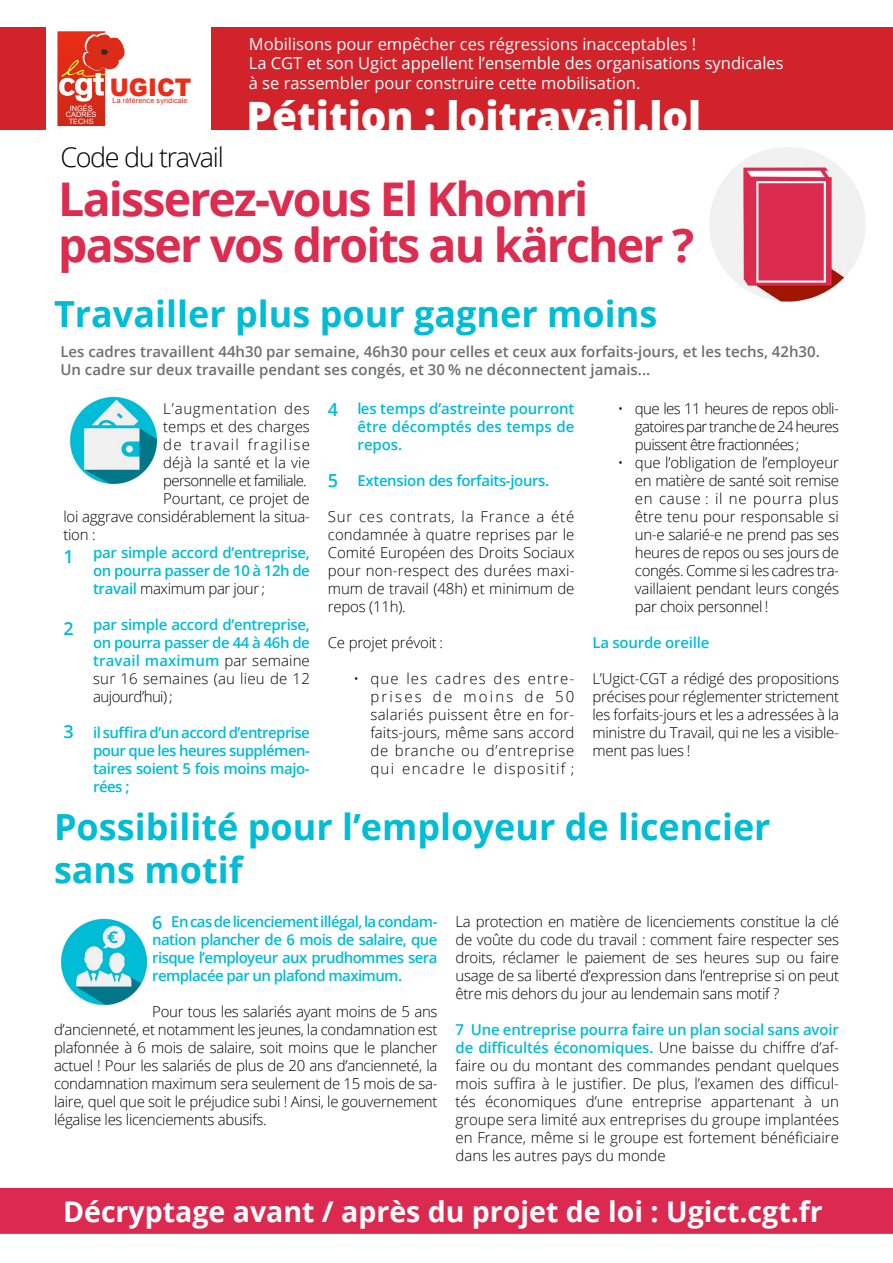
<style>
.page{position:relative;width:893px;height:1263px;background:#fff}
.page>*{position:absolute;margin:0;border:0;box-sizing:border-box;transform-origin:0 0}
.t1{font:700 46.5px/46.5px "Open Sans";letter-spacing:-.04em;color:#dc2c4f}
.t2{font:800 40.5px "Open Sans";color:#fff}
.t3{font:700 36px/43.2px "Open Sans";color:#00bcd5}
.t4{font:700 28.5px "Open Sans";color:#fff}
.t5{font:300 27px "Open Sans";letter-spacing:-.05em;color:#000}
.t6{font:900 24.3px "Arial";color:#ea2d18;scale:.95 1}
.t7{font:600 18px "Open Sans";color:#00bcd5}
.t8{font:16.5px/19.8px "Open Sans";color:#fff}
.t9{font:300 15px/18px "Open Sans";letter-spacing:-.015em;color:#000;text-align:justify}
.t10{font:600 15px/18px "Open Sans";letter-spacing:-.025em;color:#00bcd5;text-align:justify}
.t11{font:600 15px/18px "Open Sans";color:#6d6e71}
.t12{font:300 15px "Open Sans";letter-spacing:-.045em;color:#000}
.t13{font:300 15px "Open Sans";letter-spacing:.09em;color:#000}
.t14{font:300 15px "Open Sans";letter-spacing:.01em;color:#000}
.t15{font:300 15px "Open Sans";letter-spacing:.05em;color:#000}
.t16{font:7.35px/6.6px "Arial";color:#fff;text-align:center}
.t17{font:7.05px "Arial";letter-spacing:.02em;color:#cd2817}
.s1{font-weight:300;color:#000}
.s2{font-weight:600;color:#00bcd5}
</style>
<div class="page">
<div style="left:0;top:1188px;width:893px;height:46px;background:#dc294f"></div>
<div style="left:0;top:27px;width:893px;height:102px;background:#d2232a"></div>
<div style="left:46px;top:2px;width:164px;height:135px;background:#fff"></div>
<svg style="left:57px;top:31px;width:68px;height:95px"></svg>
<img style="left:710px;top:147px;width:155px;height:155px">
<img style="left:69px;top:396px;width:89px;height:89px">
<img style="left:60px;top:918px;width:88px;height:88px">
<p class="t8" style="left:249px;top:33px;width:536px">Mobilisons pour empêcher ces régressions inacceptables !<br>La CGT et son Ugict appellent l’ensemble des organisations syndicales à se rassembler pour construire cette mobilisation.</p>
<h2 class="t2" style="left:247px;top:85px;width:456px">Pétition : loitravail.lol</h2>
<h3 class="t6" style="left:110px;top:69px;width:88px">UGICT</h3>
<p class="t17" style="left:113px;top:96px;width:77px">La référence syndicale</p>
<p class="t16" style="left:66px;top:105px;width:32px">INGÉS<br>CADRES<br>TECHS</p>
<h3 class="t5" style="left:60px;top:139px;width:165px">Code du travail</h3>
<h1 class="t1" style="left:58px;top:174px;width:637px">Laisserez-vous El Khomri passer vos droits au kärcher ?</h1>
<h3 class="t3" style="left:54px;top:291px;width:605px">Travailler plus pour gagner moins</h3>
<p class="t11" style="left:60px;top:343px;width:761px">Les cadres travaillent 44h30 par semaine, 46h30 pour celles et ceux aux forfaits-jours, et les techs, 42h30.<br>Un cadre sur deux travaille pendant ses congés, et 30 % ne déconnectent jamais...</p>
<p class="t15" style="left:163px;top:398px;width:148px">L’augmentation des</p>
<p class="t9" style="left:163px;top:417px;width:148px">temps et des charges</p>
<p class="t13" style="left:163px;top:434px;width:148px">de travail fragilise</p>
<p class="t14" style="left:163px;top:452px;width:148px">déjà la santé et la vie</p>
<p class="t12" style="left:163px;top:470px;width:145px">personnelle et familiale.</p>
<p class="t9" style="left:163px;top:489px;width:148px">Pourtant, ce projet de</p>
<p class="t9" style="left:63px;top:507px;width:248px">loi aggrave considérablement la situa-</p>
<p class="t9" style="left:63px;top:525px;width:34px">tion :</p>
<p class="t10" style="left:93px;top:543px;width:218px">par simple accord d’entreprise, on pourra passer de 10 à 12h de travail <span class="s1">maximum par jour ;</span></p>
<p class="t10" style="left:93px;top:615px;width:218px">par simple accord d’entreprise, on pourra passer de 44 à 46h de travail maximum <span class="s1">par semaine sur 16 semaines (au lieu de 12 aujourd’hui) ;</span></p>
<p class="t10" style="left:93px;top:723px;width:218px">il suffira d’un accord d’entreprise pour que les heures supplémen&shy;taires soient 5 fois moins majo&shy;rées ;</p>
<p class="t7" style="left:63px;top:544px;width:12px">1</p>
<p class="t7" style="left:63px;top:617px;width:12px">2</p>
<p class="t7" style="left:63px;top:719px;width:12px">3</p>
<p class="t10" style="left:358px;top:399px;width:218px">les temps d’astreinte pourront être décomptés des temps de repos.</p>
<p class="t10" style="left:358px;top:471px;width:193px">Extension des forfaits-jours.</p>
<p class="t9" style="left:328px;top:507px;width:248px">Sur ces contrats, la France a été condamnée à quatre reprises par le Comité Européen des Droits Sociaux pour non-respect des durées maxi&shy;mum de travail (48h) et minimum de repos (11h).</p>
<p class="t9" style="left:328px;top:633px;width:117px">Ce projet prévoit :</p>
<p class="t9" style="left:370px;top:669px;width:206px;text-indent:-17px">• que les cadres des entre&shy;prises de moins de 50 salariés puissent être en for&shy;faits-jours, même sans accord de branche ou d’entreprise qui encadre le dispositif ;</p>
<p class="t7" style="left:328px;top:398px;width:12px">4</p>
<p class="t7" style="left:328px;top:468px;width:12px">5</p>
<p class="t9" style="left:635px;top:399px;width:206px;text-indent:-17px">• que les 11 heures de repos obli&shy;gatoires par tranche de 24 heures puissent être fractionnées ;</p>
<p class="t9" style="left:635px;top:453px;width:206px;text-indent:-17px">• que l’obligation de l’employeur en matière de santé soit remise en cause : il ne pourra plus être tenu pour responsable si un-e salarié-e ne prend pas ses heures de repos ou ses jours de congés. Comme si les cadres tra&shy;vaillaient pendant leurs congés par choix personnel !</p>
<p class="t10" style="left:592px;top:633px;width:118px">La sourde oreille</p>
<p class="t9" style="left:592px;top:669px;width:248px">L’Ugict-CGT a rédigé des propositions précises pour réglementer strictement les forfaits-jours et les a adressées à la ministre du Travail, qui ne les a visible&shy;ment pas lues !</p>
<h3 class="t3" style="left:54px;top:804px;width:718px">Possibilité pour l’employeur de licencier sans motif</h3>
<p class="t10" style="left:152px;top:912px;width:287px;text-indent:19px">En cas de licenciement illégal, la condam&shy;nation plancher de 6 mois de salaire, que risque l’employeur aux prudhommes sera remplacée par un plafond maximum.</p>
<p class="t9" style="left:54px;top:1002px;width:385px;text-indent:98px">Pour tous les salariés ayant moins de 5 ans d’ancienneté, et notamment les jeunes, la condamnation est plafonnée à 6 mois de salaire, soit moins que le plancher actuel ! Pour les salariés de plus de 20 ans d’ancienneté, la condamnation maximum sera seulement de 15 mois de sa&shy;laire, quel que soit le préjudice subi ! Ainsi, le gouvernement légalise les licenciements abusifs.</p>
<p class="t9" style="left:455px;top:912px;width:385px">La protection en matière de licenciements constitue la clé de voûte du code du travail : comment faire respecter ses droits, réclamer le paiement de ses heures sup ou faire usage de sa liberté d’expression dans l’entreprise si on peut être mis dehors du jour au lendemain sans motif ?</p>
<p class="t9" style="left:455px;top:1020px;width:385px"><span class="s2">7 Une entreprise pourra faire un plan social sans avoir de difficultés économiques.</span> Une baisse du chiffre d’af&shy;faire ou du montant des commandes pendant quelques mois suffira à le justifier. De plus, l’examen des difficul&shy;tés économiques d’une entreprise appartenant à un groupe sera limité aux entreprises du groupe implantées en France, même si le groupe est fortement bénéficiaire dans les autres pays du monde</p>
<p class="t7" style="left:152px;top:910px;width:12px">6</p>
<h3 class="t4" style="left:63px;top:1191px;width:761px">Décryptage avant / après du projet de loi : Ugict.cgt.fr</h3>
</div>
